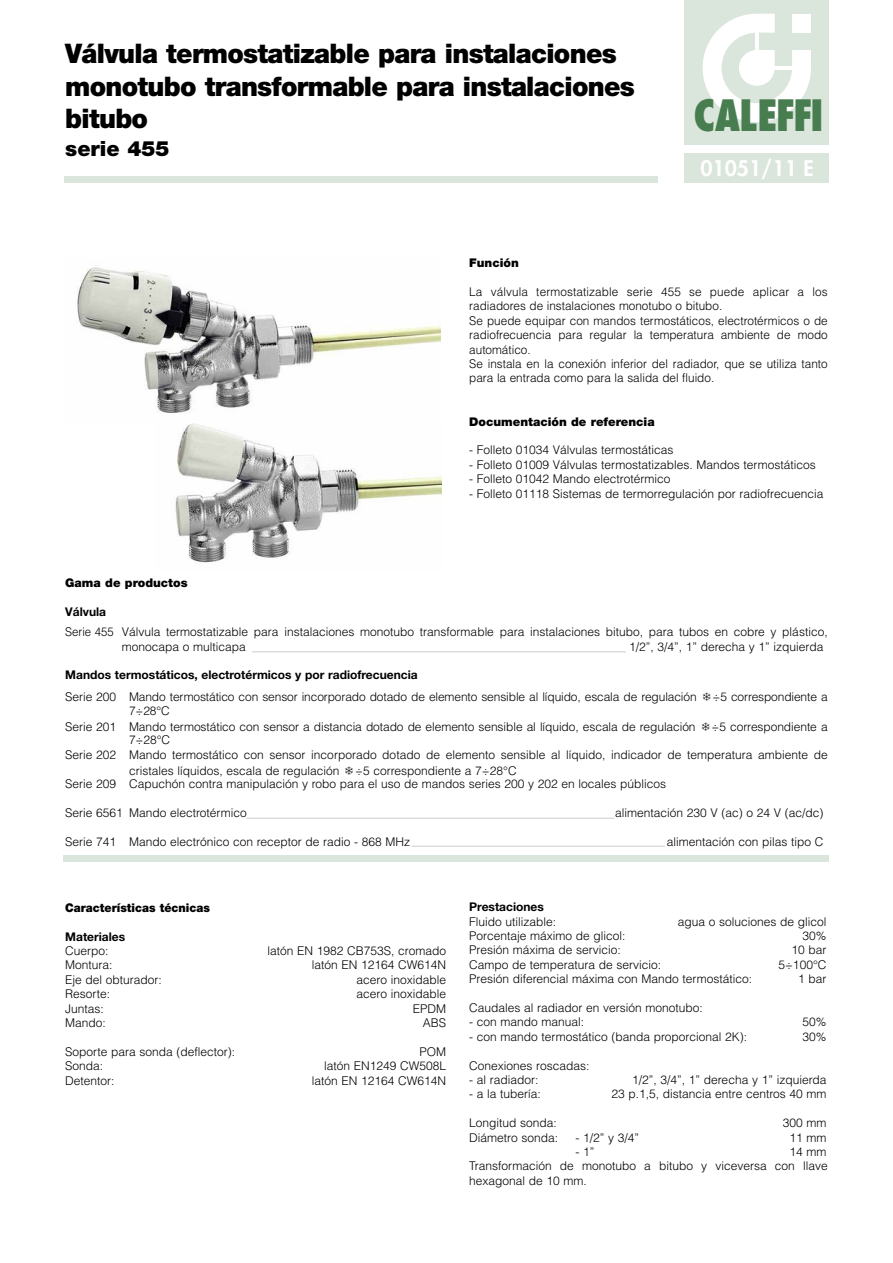
<style>
.page{position:relative;width:893px;height:1263px;background:#fff}
.page>*{position:absolute;margin:0;border:0;box-sizing:border-box;transform-origin:0 0}
.t1{font:800 condensed 42px "Futura";letter-spacing:-.035em;color:#477d4f}
.t2{font:900 27px/32.4px "Helvetica Neue";letter-spacing:-.025em;color:#000}
.t3{font:800 21px "Futura";color:#fff}
.t4{font:900 21px "Helvetica Neue";color:#000}
.t5{font:300 12px/14.4px "Helvetica";color:#000}
.t6{font:300 12px/14.4px "Helvetica";color:#000;scale:.95 1}
.t7{font:700 12px "Helvetica Neue";color:#000}
.t8{font:900 12px "Helvetica Neue";color:#000}
.t9{font:900 12px "Helvetica Neue";color:#000;scale:.95 1}
.s1{font-family:"MS Gothic";font-weight:400}
</style>
<div class="page">
<div style="left:685px;top:153px;width:144px;height:30px;background:#dae5dc"></div>
<div style="left:64px;top:855px;width:765px;height:6px;background:#dae5dc"></div>
<hr style="left:252px;top:652px;width:374px;height:1px;background:#ccc">
<hr style="left:247px;top:818px;width:367px;height:1px;background:#ccc">
<hr style="left:411px;top:846px;width:254px;height:1px;background:#ccc">
<div style="left:685px;top:0;width:144px;height:145px;background:#dae5dc"></div>
<svg style="left:703px;top:14px;width:108px;height:108px"></svg>
<hr style="left:755px;top:32px;width:4px;height:18px;background:#fff">
<hr style="left:774px;top:66px;width:18px;height:4px;background:#fff">
<div style="left:64px;top:176px;width:593px;height:7px;background:#dae5dc"></div>
<img style="left:175px;top:423px;width:266px;height:140px">
<img style="left:77px;top:267px;width:364px;height:146px">
<h2 class="t2" style="left:65px;top:40px;width:571px">Válvula termostatizable para instalaciones monotubo transformable para instalaciones bitubo</h2>
<h3 class="t4" style="left:65px;top:141px;width:106px">serie 455</h3>
<h1 class="t1" style="left:693px;top:98px;width:132px">CALEFFI</h1>
<h3 class="t3" style="left:700px;top:158px;width:115px">01051/11 E</h3>
<p class="t8" style="left:469px;top:259px;width:51px">Función</p>
<p class="t5" style="left:469px;top:285px;width:360px">La válvula termostatizable serie 455 se puede aplicar a los radiadores de instalaciones monotubo o bitubo.<br>Se puede equipar con mandos termostáticos, electrotérmicos o de radiofrecuencia para regular la temperatura ambiente de modo automático.<br>Se instala en la conexión inferior del radiador, que se utiliza tanto para la entrada como para la salida del fluido.</p>
<p class="t8" style="left:469px;top:417px;width:187px">Documentación de referencia</p>
<p class="t5" style="left:469px;top:443px;width:206px">- Folleto 01034 Válvulas termostáticas</p>
<p class="t5" style="left:469px;top:457px;width:348px">- Folleto 01009 Válvulas termostatizables. Mandos termostáticos</p>
<p class="t5" style="left:469px;top:472px;width:203px">- Folleto 01042 Mando electrotérmico</p>
<p class="t5" style="left:469px;top:486px;width:356px">- Folleto 01118 Sistemas de termorregulación por radiofrecuencia</p>
<p class="t8" style="left:65px;top:579px;width:124px">Gama de productos</p>
<p class="t7" style="left:65px;top:607px;width:42px">Válvula</p>
<p class="t6" style="left:122px;top:625px;width:745px;text-indent:-56px">Serie 455 Válvula termostatizable para instalaciones monotubo transformable para instalaciones bitubo, para tubos en cobre y plástico, monocapa o multicapa</p>
<p class="t5" style="left:629px;top:639px;width:196px">1/2”, 3/4”, 1” derecha y 1” izquierda</p>
<p class="t7" style="left:65px;top:671px;width:354px">Mandos termostáticos, electrotérmicos y por radiofrecuencia</p>
<p class="t5" style="left:129px;top:690px;width:700px;line-height:13.5px;text-indent:-64px">Serie 200 Mando termostático con sensor incorporado dotado de elemento sensible al líquido, escala de regulación <span class="s1">❄</span>÷5 correspondiente a<br>7÷28°C</p>
<p class="t5" style="left:65px;top:719px;width:764px">Serie 201 Mando termostático con sensor a distancia dotado de elemento sensible al líquido, escala de regulación <span class="s1">❄</span>÷5 correspondiente a</p>
<p class="t5" style="left:129px;top:733px;width:43px">7÷28°C</p>
<p class="t5" style="left:65px;top:747px;width:764px">Serie 202 Mando termostático con sensor incorporado dotado de elemento sensible al líquido, indicador de temperatura ambiente de</p>
<p class="t5" style="left:65px;top:764px;width:602px;line-height:13.5px;text-indent:64px">cristales líquidos, escala de regulación <span class="s1">❄</span>÷5 correspondiente a 7÷28°C<br>Serie 209 Capuchón contra manipulación y robo para el uso de mandos series 200 y 202 en locales públicos</p>
<p class="t5" style="left:65px;top:806px;width:183px">Serie 6561 Mando electrotérmico</p>
<p class="t5" style="left:615px;top:806px;width:210px">alimentación 230 V (ac) o 24 V (ac/dc)</p>
<p class="t5" style="left:65px;top:834px;width:346px">Serie 741 Mando electrónico con receptor de radio - 868 MHz</p>
<p class="t5" style="left:667px;top:834px;width:158px">alimentación con pilas tipo C</p>
<p class="t9" style="left:65px;top:903px;width:154px">Características técnicas</p>
<p class="t7" style="left:65px;top:932px;width:61px">Materiales</p>
<p class="t5" style="left:65px;top:944px;width:45px">Cuerpo:</p>
<p class="t5" style="left:268px;top:944px;width:180px">latón EN 1982 CB753S, cromado</p>
<p class="t5" style="left:65px;top:958px;width:49px">Montura:</p>
<p class="t5" style="left:312px;top:958px;width:136px">latón EN 12164 CW614N</p>
<p class="t5" style="left:65px;top:972px;width:98px">Eje del obturador:</p>
<p class="t5" style="left:357px;top:972px;width:91px">acero inoxidable</p>
<p class="t5" style="left:65px;top:987px;width:46px">Resorte:</p>
<p class="t5" style="left:357px;top:987px;width:91px">acero inoxidable</p>
<p class="t5" style="left:65px;top:1001px;width:40px">Juntas:</p>
<p class="t5" style="left:413px;top:1001px;width:35px">EPDM</p>
<p class="t5" style="left:65px;top:1016px;width:42px">Mando:</p>
<p class="t5" style="left:423px;top:1016px;width:25px">ABS</p>
<p class="t5" style="left:65px;top:1044px;width:171px">Soporte para sonda (deflector):</p>
<p class="t5" style="left:419px;top:1044px;width:28px">POM</p>
<p class="t5" style="left:65px;top:1059px;width:40px">Sonda:</p>
<p class="t5" style="left:324px;top:1059px;width:124px">latón EN1249 CW508L</p>
<p class="t5" style="left:65px;top:1073px;width:51px">Detentor:</p>
<p class="t5" style="left:312px;top:1073px;width:136px">latón EN 12164 CW614N</p>
<p class="t7" style="left:469px;top:902px;width:76px">Prestaciones</p>
<p class="t5" style="left:469px;top:914px;width:89px">Fluido utilizable:</p>
<p class="t5" style="left:678px;top:914px;width:150px">agua o soluciones de glicol</p>
<p class="t5" style="left:469px;top:929px;width:158px">Porcentaje máximo de glicol:</p>
<p class="t5" style="left:802px;top:929px;width:26px">30%</p>
<p class="t5" style="left:469px;top:943px;width:153px">Presión máxima de servicio:</p>
<p class="t5" style="left:791px;top:943px;width:37px">10 bar</p>
<p class="t5" style="left:469px;top:957px;width:193px">Campo de temperatura de servicio:</p>
<p class="t5" style="left:778px;top:957px;width:50px">5÷100°C</p>
<p class="t5" style="left:469px;top:972px;width:284px">Presión diferencial máxima con Mando termostático:</p>
<p class="t5" style="left:798px;top:972px;width:30px">1 bar</p>
<p class="t5" style="left:469px;top:1001px;width:235px">Caudales al radiador en versión monotubo:</p>
<p class="t5" style="left:469px;top:1015px;width:117px">- con mando manual:</p>
<p class="t5" style="left:802px;top:1015px;width:26px">50%</p>
<p class="t5" style="left:469px;top:1029px;width:279px">- con mando termostático (banda proporcional 2K):</p>
<p class="t5" style="left:802px;top:1029px;width:26px">30%</p>
<p class="t5" style="left:469px;top:1058px;width:122px">Conexiones roscadas:</p>
<p class="t5" style="left:469px;top:1073px;width:71px">- al radiador:</p>
<p class="t5" style="left:632px;top:1073px;width:196px">1/2”, 3/4”, 1” derecha y 1” izquierda</p>
<p class="t5" style="left:469px;top:1087px;width:73px">- a la tubería:</p>
<p class="t5" style="left:611px;top:1087px;width:216px">23 p.1,5, distancia entre centros 40 mm</p>
<p class="t5" style="left:469px;top:1116px;width:89px">Longitud sonda:</p>
<p class="t5" style="left:783px;top:1116px;width:45px">300 mm</p>
<p class="t5" style="left:469px;top:1130px;width:90px">Diámetro sonda:</p>
<p class="t5" style="left:576px;top:1130px;width:65px">- 1/2” y 3/4”</p>
<p class="t5" style="left:789px;top:1130px;width:38px">11 mm</p>
<p class="t5" style="left:576px;top:1145px;width:20px">- 1”</p>
<p class="t5" style="left:469px;top:1145px;width:360px;text-align:justify;text-indent:320px">14 mm Transformación de monotubo a bitubo y viceversa con llave hexagonal de 10 mm.</p>
</div>
